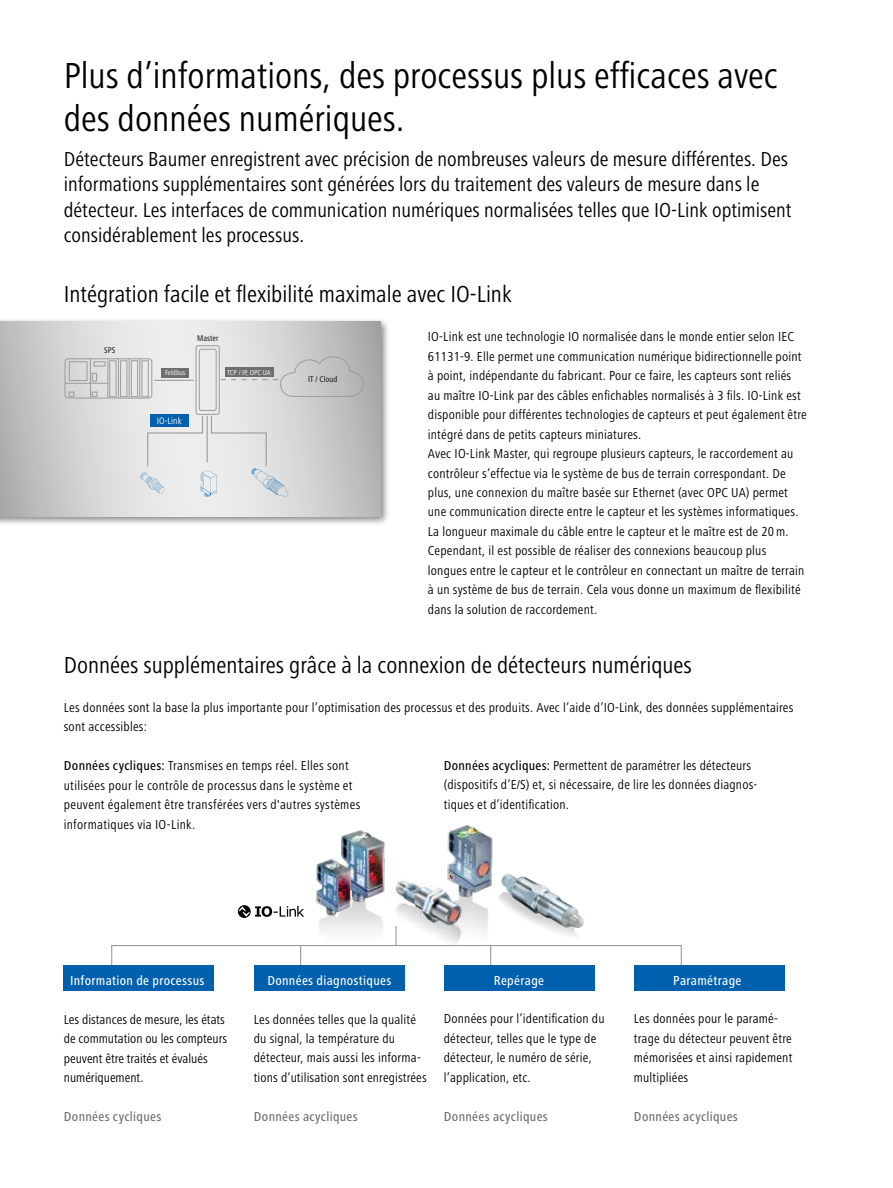
<style>
.page{position:relative;width:893px;height:1188px;background:#fff}
.page>*{position:absolute;margin:0;border:0;box-sizing:border-box;transform-origin:0 0}
.t1{font:condensed 37.5px/43.5px "Frutiger Next LT";color:#000}
.t2{font:condensed 24px "Frutiger Next LT";color:#000}
.t3{font:condensed 21px/25.5px "Frutiger Next LT";color:#000}
.t4{font:condensed 13.5px/19.5px "Frutiger Next LT";letter-spacing:.015em;color:#000}
.t5{font:500 condensed 13.5px "Frutiger Next LT";letter-spacing:.025em;color:#6e6e6e}
.t6{font:500 condensed 13.5px "Frutiger Next LT";letter-spacing:.025em;color:#fff}
.t7{font:condensed 9.75px "Frutiger Next LT";color:#fff}
.t8{font:condensed 8.55px "Frutiger Next LT";color:#000}
.t9{font:condensed 7.5px "Frutiger Next LT";color:#fff}
.s1{font-weight:500}
</style>
<div class="page">
<img style="left:447px;top:825px;width:46px;height:122px">
<img style="left:391px;top:865px;width:91px;height:82px">
<img style="left:310px;top:830px;width:81px;height:117px">
<img style="left:486px;top:852px;width:114px;height:105px">
<svg style="left:238px;top:905px;width:66px;height:13px"></svg>
<div style="left:0;top:317px;width:391px;height:210px;background:#000;opacity:.5"></div>
<svg style="left:0;top:322px;width:380px;height:195px;background:#d2d1d0"></svg>
<hr style="left:154px;top:380px;width:40px;height:1px;background:#9c9c9d">
<div style="left:196px;top:345px;width:24px;height:70px;border:1px solid #9c9c9d;border-radius:2px"></div>
<div style="left:199px;top:349px;width:18px;height:62px;border:1px solid #9c9c9d;border-radius:2px"></div>
<svg style="left:221px;top:355px;width:143px;height:42px;background:#cdcccc"></svg>
<div style="left:162px;top:368px;width:27px;height:10px;background:#6e6e6e"></div>
<div style="left:151px;top:414px;width:38px;height:13px;background:#0060ad"></div>
<div style="left:225px;top:368px;width:49px;height:9px;background:#6e6e6e"></div>
<svg style="left:140px;top:415px;width:149px;height:82px;background:#dadee2"></svg>
<div style="left:65px;top:358px;width:87px;height:40px;border:1px solid #9c9c9d;border-radius:3px"></div>
<div style="left:69px;top:361px;width:18px;height:20px;border:1px solid #9c9c9d"></div>
<div style="left:94px;top:361px;width:11px;height:5px;border:1px solid #9c9c9d"></div>
<div style="left:109px;top:360px;width:7px;height:37px;border:1px solid #9c9c9d"></div>
<div style="left:120px;top:360px;width:7px;height:37px;border:1px solid #9c9c9d"></div>
<div style="left:131px;top:360px;width:7px;height:37px;border:1px solid #9c9c9d"></div>
<div style="left:142px;top:360px;width:7px;height:37px;border:1px solid #9c9c9d"></div>
<div style="left:92px;top:373px;width:5px;height:9px;border:1px solid #9c9c9d"></div>
<svg style="left:92px;top:392px;width:5px;height:5px"></svg>
<svg style="left:69px;top:392px;width:5px;height:5px"></svg>
<hr style="left:90px;top:359px;width:1px;height:39px;background:#9c9c9d">
<hr style="left:65px;top:383px;width:43px;height:1px;background:#9c9c9d">
<hr style="left:107px;top:359px;width:1px;height:39px;background:#9c9c9d">
<hr style="left:118px;top:359px;width:1px;height:39px;background:#9c9c9d">
<hr style="left:129px;top:359px;width:1px;height:39px;background:#9c9c9d">
<hr style="left:139px;top:359px;width:1px;height:39px;background:#9c9c9d">
<div style="left:64px;top:965px;width:150px;height:26px;background:#0060ad"></div>
<div style="left:254px;top:965px;width:150px;height:26px;background:#0060ad"></div>
<div style="left:444px;top:965px;width:150px;height:26px;background:#0060ad"></div>
<div style="left:634px;top:965px;width:150px;height:26px;background:#0060ad"></div>
<hr style="left:395px;top:926px;width:2px;height:20px;background:#9c9c9d">
<svg style="left:111px;top:946px;width:1px;height:19px"></svg>
<svg style="left:300px;top:946px;width:1px;height:19px"></svg>
<svg style="left:490px;top:946px;width:1px;height:19px"></svg>
<svg style="left:681px;top:946px;width:1px;height:19px"></svg>
<hr style="left:111px;top:945px;width:571px;height:1px;background:#9c9c9d">
<h1 class="t1" style="left:64px;top:54px;width:716px">Plus d’informations, des processus plus efficaces avec des données numériques.</h1>
<p class="t3" style="left:64px;top:146px;width:729px">Détecteurs Baumer enregistrent avec précision de nombreuses valeurs de mesure différentes. Des informations supplémentaires sont générées lors du traitement des valeurs de mesure dans le détecteur. Les interfaces de communication numériques normalisées telles que IO-Link optimisent considérablement les processus.</p>
<h2 class="t2" style="left:64px;top:281px;width:449px">Intégration facile et flexibilité maximale avec IO-Link</h2>
<p class="t4" style="left:428px;top:327px;width:380px">IO-Link est une technologie IO normalisée dans le monde entier selon IEC 61131-9. Elle permet une communication numérique bidirectionnelle point à point, indépendante du fabricant. Pour ce faire, les capteurs sont reliés au maître IO-Link par des câbles enfichables normalisés à 3 fils. IO-Link est disponible pour différentes technologies de capteurs et peut également être intégré dans de petits capteurs miniatures.<br>Avec IO-Link Master, qui regroupe plusieurs capteurs, le raccordement au contrôleur s’effectue via le système de bus de terrain correspondant. De plus, une connexion du maître basée sur Ethernet (avec OPC UA) permet une communication directe entre le capteur et les systèmes informatiques.<br>La longueur maximale du câble entre le capteur et le maître est de 20m.<br>Cependant, il est possible de réaliser des connexions beaucoup plus longues entre le capteur et le contrôleur en connectant un maître de terrain à un système de bus de terrain. Cela vous donne un maximum de flexibilité dans la solution de raccordement.</p>
<p class="t8" style="left:197px;top:333px;width:23px">Master</p>
<p class="t8" style="left:104px;top:346px;width:13px">SPS</p>
<p class="t9" style="left:165px;top:368px;width:22px">Feldbus</p>
<p class="t9" style="left:227px;top:368px;width:45px">TCP / IP, OPC UA</p>
<p class="t8" style="left:308px;top:374px;width:31px">IT / Cloud</p>
<p class="t7" style="left:157px;top:415px;width:26px">IO-Link</p>
<h2 class="t2" style="left:64px;top:651px;width:630px">Données supplémentaires grâce à la connexion de détecteurs numériques</h2>
<p class="t4" style="left:64px;top:697px;width:731px">Les données sont la base la plus importante pour l’optimisation des processus et des produits. Avec l’aide d’IO-Link, des données supplémentaires sont accessibles:</p>
<p class="t4" style="left:64px;top:756px;width:298px"><span class="s1">Données cycliques:</span> Transmises en temps réel. Elles sont utilisées pour le contrôle de processus dans le système et peuvent également être transférées vers d'autres systèmes informatiques via IO-Link.</p>
<p class="t4" style="left:444px;top:756px;width:315px"><span class="s1">Données acycliques:</span> Permettent de paramétrer les détecteurs (dispositifs d’E/S) et, si nécessaire, de lire les données diagnos&shy;tiques et d’identification.</p>
<p class="t6" style="left:70px;top:973px;width:136px">Information de processus</p>
<p class="t6" style="left:267px;top:973px;width:126px">Données diagnostiques</p>
<p class="t6" style="left:494px;top:973px;width:52px">Repérage</p>
<p class="t6" style="left:673px;top:973px;width:70px">Paramétrage</p>
<p class="t4" style="left:64px;top:1009px;width:165px">Les distances de mesure, les états de commutation ou les compteurs peuvent être traités et évalués numériquement.</p>
<p class="t5" style="left:64px;top:1109px;width:99px">Données cycliques</p>
<p class="t4" style="left:254px;top:1009px;width:174px">Les données telles que la qualité du signal, la température du détecteur, mais aussi les informa&shy;tions d’utilisation sont enregistrées</p>
<p class="t5" style="left:254px;top:1109px;width:105px">Données acycliques</p>
<p class="t4" style="left:444px;top:1009px;width:162px">Données pour l’identification du détecteur, telles que le type de détecteur, le numéro de série, l’application, etc.</p>
<p class="t5" style="left:444px;top:1109px;width:105px">Données acycliques</p>
<p class="t4" style="left:634px;top:1009px;width:160px">Les données pour le paramé&shy;trage du détecteur peuvent être mémorisées et ainsi rapidement multipliées</p>
<p class="t5" style="left:634px;top:1109px;width:105px">Données acycliques</p>
</div>
